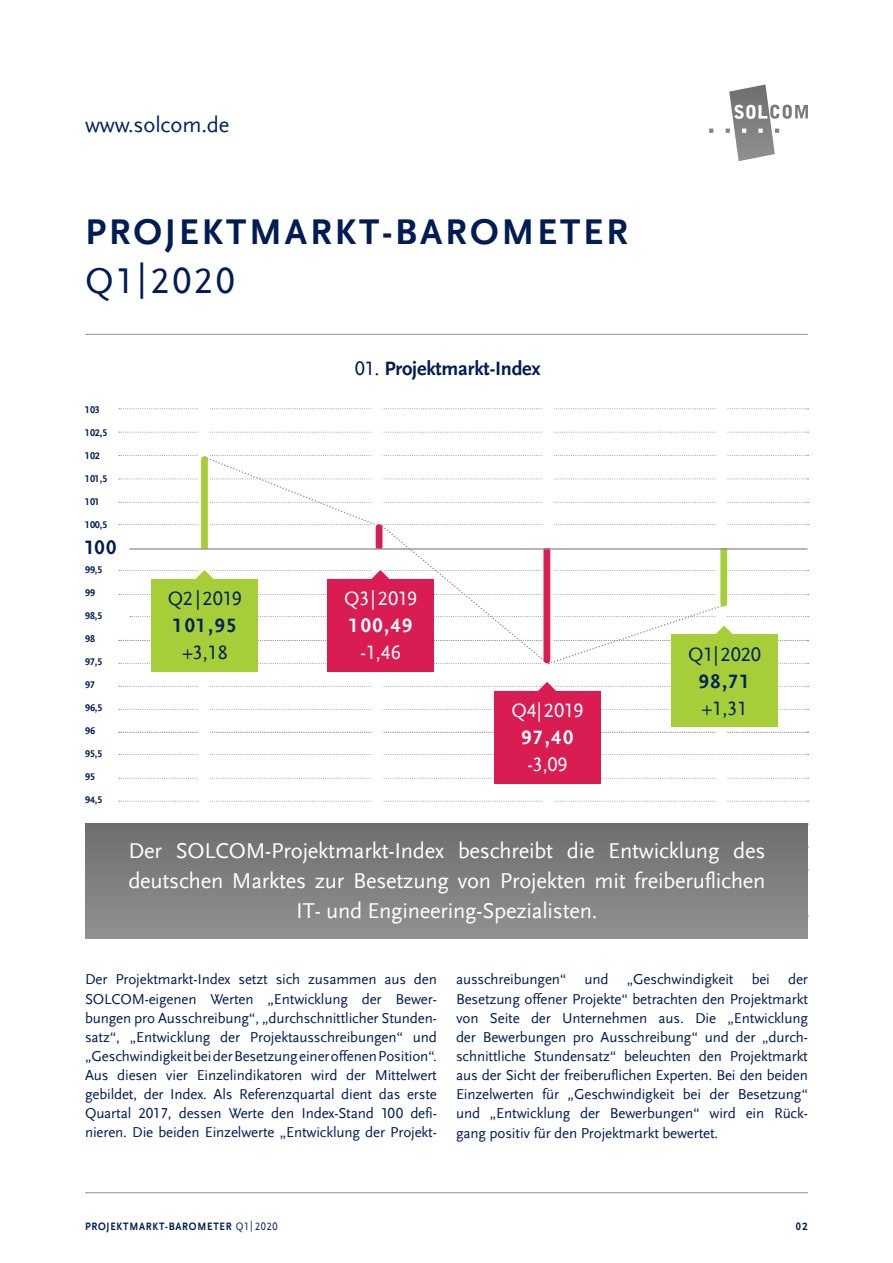
<style>
.page{position:relative;width:893px;height:1263px;background:#fff}
.page>*{position:absolute;margin:0;border:0;box-sizing:border-box;transform-origin:0 0}
.Ü2V_Gliederungs-Über{font:700 37.5px "Scala Sans LF";letter-spacing:.075em;color:#001c52}
.Ü2V_Gliederungs-Über-2{font:37.5px "Scala Sans LF";letter-spacing:.075em;color:#001c52}
.F4_Überschrift_15pt{font:22.5px/30px "Scala Sans LF";letter-spacing:-.01em;color:#fff;text-align:center}
.t1{font:22.5px "Scala Sans LF";letter-spacing:-.005em;color:#002359}
.F4_Überschrift_15pt-2{font:700 20.25px "Scala Sans LF";letter-spacing:-.01em;color:#001c52}
.F4_Überschrift_15pt-3{font:700 20.25px/27px "Scala Sans LF";letter-spacing:.075em;color:#fff}
.F4_Überschrift_15pt-4{font:20.25px "Scala Sans LF";letter-spacing:-.01em;color:#002359}
.F4_Überschrift_15pt-5{font:700 20.25px/27px "Scala Sans LF";letter-spacing:.075em;color:#002359;text-align:center}
.F4_Überschrift_15pt-6{font:20.25px "Scala Sans LF";letter-spacing:-.01em;color:#fff}
.F4_Überschrift_15pt-7{font:15px/19.2px "Scala Sans LF";letter-spacing:-.01em;color:#001c52;text-align:justify}
.F4_Überschrift_15pt-8{font:700 11.25px "Scala Sans LF";letter-spacing:.075em;color:#001c52;scale:.9 1}
.F4_Überschrift_15pt-9{font:700 10.2px "Scala Sans LF";letter-spacing:-.01em;color:#001c52}
.s1{font-weight:400}
</style>
<div class="page">
<svg style="left:709px;top:84px;width:99px;height:77px"></svg>
<svg style="left:119px;top:732px;width:690px;height:1px"></svg>
<svg style="left:119px;top:778px;width:690px;height:1px"></svg>
<svg style="left:119px;top:801px;width:690px;height:1px"></svg>
<svg style="left:119px;top:432px;width:690px;height:1px"></svg>
<svg style="left:119px;top:408px;width:690px;height:1px"></svg>
<div style="left:716px;top:375px;width:11px;height:589px;background:#fff"></div>
<svg style="left:119px;top:754px;width:690px;height:1px"></svg>
<div style="left:199px;top:379px;width:11px;height:586px;background:#fff"></div>
<div style="left:372px;top:395px;width:10px;height:573px;background:#fff"></div>
<div style="left:543px;top:324px;width:10px;height:573px;background:#fff"></div>
<hr style="left:85px;top:1192px;width:723px;height:1px;background:#919191">
<div style="left:85px;top:823px;width:723px;height:115px;background:linear-gradient(to bottom,#6e6e6e,#919191)"></div>
<hr style="left:85px;top:334px;width:723px;height:1px;background:#919191">
<div style="left:151px;top:579px;width:107px;height:92px;background:#a6ce39"></div>
<div style="left:494px;top:691px;width:106px;height:92px;background:#d91c52"></div>
<svg style="left:119px;top:682px;width:690px;height:39px"></svg>
<div style="left:327px;top:579px;width:106px;height:92px;background:#d91c52"></div>
<div style="left:671px;top:635px;width:106px;height:92px;background:#a6ce39"></div>
<svg style="left:119px;top:455px;width:690px;height:210px"></svg>
<hr style="left:129px;top:548px;width:678px;height:2px;background:#919191">
<h2 class="t1" style="left:85px;top:113px;width:146px">www.solcom.de</h2>
<p class="Ü2V_Gliederungs-Über" style="left:85px;top:211px;width:545px">PROJEKTMARKT-BAROMETER</p>
<p class="Ü2V_Gliederungs-Über-2" style="left:85px;top:261px;width:151px">Q1|2020</p>
<p class="F4_Überschrift_15pt-9" style="left:85px;top:404px;width:16px">103</p>
<p class="F4_Überschrift_15pt-9" style="left:85px;top:427px;width:24px">102,5</p>
<p class="F4_Überschrift_15pt-9" style="left:85px;top:450px;width:16px">102</p>
<p class="F4_Überschrift_15pt-9" style="left:85px;top:473px;width:24px">101,5</p>
<p class="F4_Überschrift_15pt-9" style="left:85px;top:496px;width:16px">101</p>
<p class="F4_Überschrift_15pt-9" style="left:85px;top:518px;width:24px">100,5</p>
<p class="F4_Überschrift_15pt-2" style="left:85px;top:536px;width:33px">100</p>
<p class="F4_Überschrift_15pt-9" style="left:85px;top:564px;width:19px">99,5</p>
<p class="F4_Überschrift_15pt-9" style="left:85px;top:587px;width:12px">99</p>
<p class="F4_Überschrift_15pt-9" style="left:85px;top:610px;width:19px">98,5</p>
<p class="F4_Überschrift_15pt-9" style="left:85px;top:633px;width:12px">98</p>
<p class="F4_Überschrift_15pt-9" style="left:85px;top:656px;width:19px">97,5</p>
<p class="F4_Überschrift_15pt-9" style="left:85px;top:679px;width:12px">97</p>
<p class="F4_Überschrift_15pt-9" style="left:85px;top:702px;width:19px">96,5</p>
<p class="F4_Überschrift_15pt-9" style="left:85px;top:725px;width:12px">96</p>
<p class="F4_Überschrift_15pt-9" style="left:85px;top:748px;width:19px">95,5</p>
<p class="F4_Überschrift_15pt-9" style="left:85px;top:771px;width:12px">95</p>
<p class="F4_Überschrift_15pt-9" style="left:85px;top:794px;width:19px">94,5</p>
<p class="F4_Überschrift_15pt-4" style="left:168px;top:588px;width:76px">Q2|2019</p>
<p class="F4_Überschrift_15pt-5" style="left:173px;top:613px;width:65px">101,95 <span class="s1">+3,18</span></p>
<p class="F4_Überschrift_15pt-2" style="left:355px;top:357px;width:188px"><span class="s1">01.</span> Projektmarkt-Index</p>
<p class="F4_Überschrift_15pt-6" style="left:344px;top:588px;width:75px">Q3|2019</p>
<p class="F4_Überschrift_15pt-3" style="left:349px;top:613px;width:65px;text-align:center">100,49 <span class="s1">-1,46</span></p>
<p class="F4_Überschrift_15pt-6" style="left:511px;top:700px;width:73px">Q4|2019</p>
<p class="F4_Überschrift_15pt-3" style="left:522px;top:724px;width:53px">97,40 <span class="s1">-3,09</span></p>
<p class="F4_Überschrift_15pt-4" style="left:688px;top:643px;width:74px">Q1|2020</p>
<p class="F4_Überschrift_15pt-5" style="left:699px;top:668px;width:53px">98,71</p>
<p class="F4_Überschrift_15pt-4" style="left:702px;top:697px;width:47px">+1,31</p>
<p class="F4_Überschrift_15pt" style="left:128px;top:836px;width:639px">Der SOLCOM-Projektmarkt-Index beschreibt die Entwicklung des deutschen Marktes zur Besetzung von Projekten mit freiberuflichen<br>IT- und Engineering-Spezialisten.</p>
<p class="F4_Überschrift_15pt-7" style="left:85px;top:970px;width:353px">Der Projektmarkt-Index setzt sich zusammen aus den SOLCOM-eigenen Werten „Entwicklung der Bewer&shy;bungen pro Ausschreibung“, „durchschnittlicher Stunden&shy;satz“, „Entwicklung der Projektausschreibungen“ und „Geschwindigkeit bei der Besetzung einer offenen Position“.<br>Aus diesen vier Einzelindikatoren wird der Mittelwert gebildet, der Index. Als Referenzquartal dient das erste Quartal 2017, dessen Werte den Index-Stand 100 defi&shy;nieren. Die beiden Einzelwerte „Entwicklung der Projekt-</p>
<p class="F4_Überschrift_15pt-7" style="left:456px;top:970px;width:353px">ausschreibungen“ und „Geschwindigkeit bei der Besetzung offener Projekte“ betrachten den Projektmarkt von Seite der Unternehmen aus. Die „Entwicklung der Bewerbungen pro Ausschreibung“ und der „durch&shy;schnittliche Stundensatz“ beleuchten den Projektmarkt aus der Sicht der freiberuflichen Experten. Bei den beiden Einzelwerten für „Geschwindigkeit bei der Besetzung“ und „Entwicklung der Bewerbungen“ wird ein Rück-</p>
<p class="F4_Überschrift_15pt-7" style="left:456px;top:1123px;width:264px">gang positiv für den Projektmarkt bewertet.</p>
<p class="F4_Überschrift_15pt-8" style="left:85px;top:1220px;width:216px">PROJEKTMARKT-BAROMETER <span class="s1">Q1| 2020</span></p>
<p class="F4_Überschrift_15pt-8" style="left:796px;top:1220px;width:15px">02</p>
</div>
